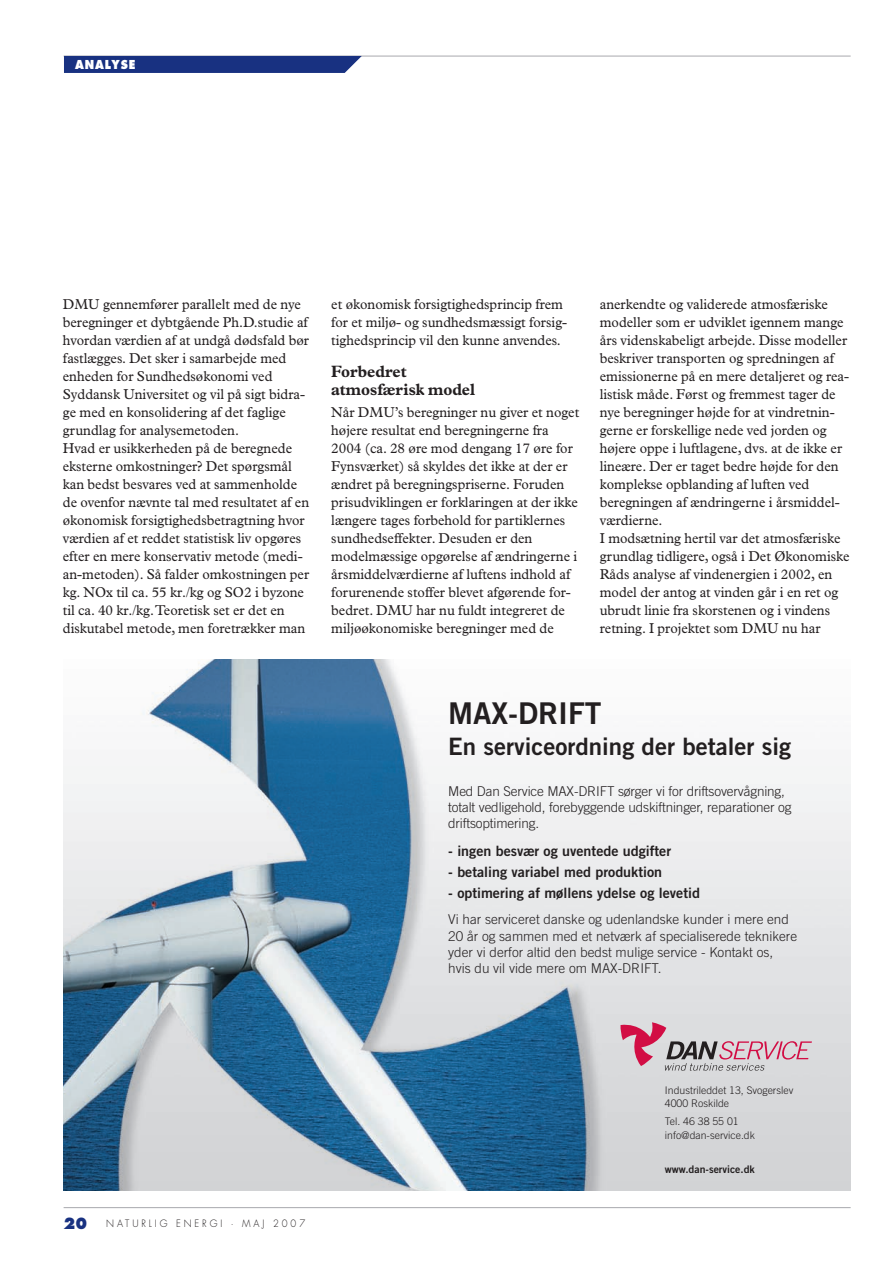
<style>
.page{position:relative;width:893px;height:1263px;background:#fff}
.page>*{position:absolute;margin:0;border:0;box-sizing:border-box;transform-origin:0 0}
.t1{font:30px "Trade Gothic LT Bold Two+NBDTZF";color:#231f20}
.t2{font:24px "Trade Gothic LT Bold Two+NBDTZF";color:#231f20}
.t3{font:700 16.5px/18px "Plantin";color:#231f20;scale:.95 1}
.t4{font:800 15px "Futura";color:#183181;scale:.95 1}
.t5{font:14.4px/18px "Plantin";color:#231f20;scale:.95 1}
.t6{font:14.25px "Trade Gothic LT Bold Two+NBDTZF";color:#231f20}
.t7{font:13.5px/16.2px "Trade Gothic LT Light+QATQRY";color:#231f20}
.t8{font:800 12px "Futura";letter-spacing:.085em;color:#fff;scale:.9 1}
.t9{font:10.5px/13.5px "Trade Gothic LT Light+QATQRY";color:#231f20}
.t10{font:10.5px "Trade Gothic LT Bold Two+NBDTZF";color:#231f20}
.t11{font:300 9.9px "Futura";letter-spacing:.31em;color:#231f20;scale:.95 1}
</style>
<div class="page">
<hr style="left:64px;top:1207px;width:786px;height:1px;background:#a8a9ad">
<hr style="left:64px;top:56px;width:786px;height:1px;background:#a8a9ad">
<svg style="left:64px;top:56px;width:298px;height:17px;background:#1f3784"></svg>
<img style="left:64px;top:659px;width:786px;height:532px">
<svg style="left:620px;top:1022px;width:192px;height:49px;background:#cdb3bc"></svg>
<p class="t8" style="left:75px;top:59px;width:69px">ANALYSE</p>
<p class="t5" style="left:63px;top:296px;width:261px">DMU gennemfører parallelt med de nye beregninger et dybtgående Ph.D.studie af hvordan værdien af at undgå dødsfald bør fastlægges. Det sker i samarbejde med enheden for Sundhedsøkonomi ved Syddansk Universitet og vil på sigt bidra&shy;ge med en konsolidering af det faglige grundlag for analysemetoden.<br>Hvad er usikkerheden på de beregnede eksterne omkostninger? Det spørgsmål kan bedst besvares ved at sammenholde de ovenfor nævnte tal med resultatet af en økonomisk forsigtighedsbetragtning hvor værdien af et reddet statistisk liv opgøres efter en mere konservativ metode (medi&shy;an-metoden). Så falder omkostningen per kg. NOx til ca. 55 kr./kg og SO2 i byzone til ca. 40 kr./kg.Teoretisk set er det en diskutabel metode, men foretrækker man</p>
<p class="t5" style="left:331px;top:296px;width:250px">et økonomisk forsigtighedsprincip frem for et miljø- og sundhedsmæssigt forsig&shy;tighedsprincip vil den kunne anvendes.</p>
<p class="t3" style="left:331px;top:364px;width:153px">Forbedret atmosfærisk model</p>
<p class="t5" style="left:331px;top:404px;width:262px">Når DMU’s beregninger nu giver et noget højere resultat end beregningerne fra 2004 (ca. 28 øre mod dengang 17 øre for Fynsværket) så skyldes det ikke at der er ændret på beregningspriserne. Foruden prisudviklingen er forklaringen at der ikke længere tages forbehold for partiklernes sundhedseffekter. Desuden er den modelmæssige opgørelse af ændringerne i årsmiddelværdierne af luftens indhold af forurenende stoffer blevet afgørende for&shy;bedret. DMU har nu fuldt integreret de miljøøkonomiske beregninger med de</p>
<p class="t5" style="left:599px;top:296px;width:264px">anerkendte og validerede atmosfæriske modeller som er udviklet igennem mange års videnskabeligt arbejde. Disse modeller beskriver transporten og spredningen af emissionerne på en mere detaljeret og rea&shy;listisk måde. Først og fremmest tager de nye beregninger højde for at vindretnin&shy;gerne er forskellige nede ved jorden og højere oppe i luftlagene, dvs. at de ikke er lineære. Der er taget bedre højde for den komplekse opblanding af luften ved beregningen af ændringerne i årsmiddel&shy;værdierne.<br>I modsætning hertil var det atmosfæriske grundlag tidligere, også i Det Økonomiske Råds analyse af vindenergien i 2002, en model der antog at vinden går i en ret og ubrudt linie fra skorstenen og i vindens retning. I projektet som DMU nu har</p>
<h1 class="t1" style="left:448px;top:702px;width:155px">MAX-DRIFT</h1>
<h2 class="t2" style="left:448px;top:738px;width:344px">En serviceordning der betaler sig</h2>
<p class="t7" style="left:448px;top:784px;width:345px">Med Dan Service MAX-DRIFT sørger vi for driftsovervågning, totalt vedligehold, forebyggende udskiftninger, reparationer og driftsoptimering.</p>
<p class="t6" style="left:448px;top:845px;width:224px">- ingen besvær og uventede udgifter</p>
<p class="t6" style="left:448px;top:866px;width:215px">- betaling variabel med produktion</p>
<p class="t6" style="left:448px;top:887px;width:253px">- optimering af møllens ydelse og levetid</p>
<p class="t7" style="left:448px;top:913px;width:350px">Vi har serviceret danske og udenlandske kunder i mere end 20 år og sammen med et netværk af specialiserede teknikere yder vi derfor altid den bedst mulige service - Kontakt os, hvis du vil vide mere om MAX-DRIFT.</p>
<p class="t4" style="left:64px;top:1217px;width:26px">20</p>
<p class="t11" style="left:106px;top:1219px;width:211px">NATURLIG ENERGI · MAJ 2007</p>
<p class="t9" style="left:665px;top:1084px;width:130px">Industrileddet 13, Svogerslev<br>4000 Roskilde</p>
<p class="t9" style="left:665px;top:1116px;width:92px">Tel. 46 38 55 01 info@dan-service.dk</p>
<p class="t10" style="left:665px;top:1166px;width:91px">www.dan-service.dk</p>
</div>
